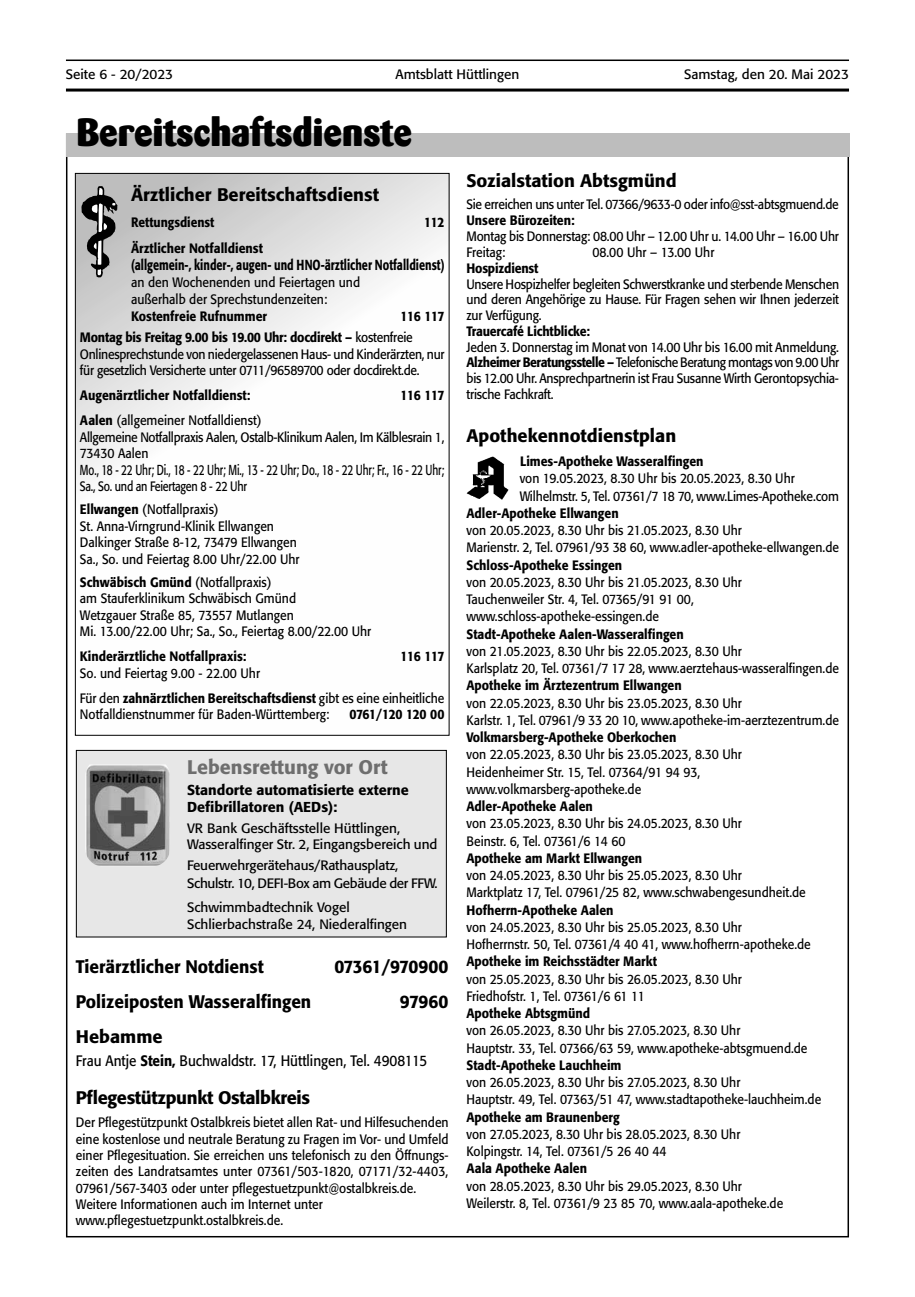
<style>
.page{position:relative;width:915px;height:1297px;background:#fff}
.page>*{position:absolute;margin:0;border:0;box-sizing:border-box;transform-origin:0 0}
.t1{font:800 39px "Barmeno";color:#000}
.t2{font:500 19.5px "Formata";color:#6e6e6e}
.t3{font:500 18px "Formata";color:#000}
.t4{font:500 18px "Formata";color:#000;scale:.95 1}
.t5{font:500 18px "Formata";letter-spacing:-.02em;color:#000}
.t6{font:500 18px "Formata";letter-spacing:-.04em;color:#000;scale:.95 1}
.t7{font:15px "Formata";color:#000;scale:.9 1}
.t8{font:500 14.4px "Formata";color:#000;scale:.75 1}
.t9{font:14.25px "Formata";letter-spacing:-.005em;color:#000;scale:.71 1}
.t10{font:500 14.25px/16.8px "Formata";color:#000}
.t11{font:13.5px/17.2px "Formata";color:#000;scale:.9 1}
.t12{font:500 13.5px "Formata";color:#000;scale:.9 1}
.t13{font:13.5px/17.5px "Formata";color:#000}
.t14{font:13.5px/16.5px "Formata";letter-spacing:-.02em;color:#000;scale:.9 1}
.t15{font:13.5px/16.5px "Formata";letter-spacing:-.025em;color:#000;scale:.9 1}
.t16{font:500 13.5px/21.3px "Formata";letter-spacing:-.02em;color:#000;scale:.9 1}
.t17{font:13.5px/23px "Formata";letter-spacing:-.025em;color:#000;scale:.8 1}
.t18{font:500 13.5px "Formata";color:#000;scale:.88 1}
.t19{font:500 13.5px "Formata";letter-spacing:-.04em;color:#000;scale:.9 1}
.s1{font-weight:400}
.s2{font-weight:500}
.s3{font-size:13.5px}
</style>
<div class="page">
<hr style="left:66px;top:60px;width:782px;height:1px;background:#000">
<hr style="left:66px;top:89px;width:782px;height:3px;background:#000">
<svg style="left:77px;top:175px;width:370px;height:306px"></svg>
<div style="left:76px;top:750px;width:370px;height:187px;background:#e7e7e7"></div>
<img style="left:85px;top:764px;width:85px;height:102px">
<div style="left:76px;top:750px;width:370px;height:187px;border:1px solid #000"></div>
<img style="left:466px;top:457px;width:42px;height:43px">
<svg style="left:81px;top:186px;width:36px;height:92px;background:#7e7e7e"></svg>
<div style="left:66px;top:134px;width:782px;height:23px;background:#bdbdbd"></div>
<p class="t13" style="left:66px;top:66px;width:108px">Seite 6 - 20/2023</p>
<p class="t13" style="left:395px;top:66px;width:125px">Amtsblatt Hüttlingen</p>
<p class="t13" style="left:683px;top:66px;width:166px">Samstag, den 20. Mai 2023</p>
<h1 class="t1" style="left:76px;top:108px;width:337px">Bereitschaftsdienste</h1>
<h3 class="t3" style="left:131px;top:184px;width:249px">Ärztlicher Bereitschaftsdienst</h3>
<p class="t18" style="left:131px;top:214px;width:96px">Rettungsdienst</p>
<p class="t12" style="left:424px;top:214px;width:24px">112</p>
<p class="t12" style="left:131px;top:240px;width:148px">Ärztlicher Notfalldienst</p>
<p class="t8" style="left:131px;top:256px;width:419px">(allgemein-, kinder-, augen- und HNO-ärztlicher Notfalldienst)</p>
<p class="t11" style="left:131px;top:274px;width:256px">an den Wochenenden und Feiertagen und außerhalb der Sprechstundenzeiten:</p>
<p class="t12" style="left:131px;top:308px;width:153px">Kostenfreie Rufnummer</p>
<p class="t16" style="left:80px;top:306px;width:406px;text-indent:320px">116 117<br>Montag bis Freitag 9.00 bis 19.00 Uhr: docdirekt – <span class="s1">kostenfreie</span></p>
<p class="t14" style="left:80px;top:346px;width:406px">Onlinesprechstunde von niedergelassenen Haus- und Kinderärzten, nur für gesetzlich Versicherte unter 0711/96589700 oder docdirekt.de.</p>
<p class="t12" style="left:80px;top:387px;width:191px">Augenärztlicher Notfalldienst:</p>
<p class="t12" style="left:400px;top:387px;width:50px">116 117</p>
<p class="t15" style="left:80px;top:412px;width:406px"><span class="s2">Aalen</span> (allgemeiner Notfalldienst)<br>Allgemeine Notfallpraxis Aalen, Ostalb-Klinikum Aalen, Im Kälblesrain 1,<br>73430 Aalen</p>
<p class="t9" style="left:80px;top:461px;width:514px">Mo., 18 - 22 Uhr; Di., 18 - 22 Uhr; Mi., 13 - 22 Uhr; Do., 18 - 22 Uhr; Fr., 16 - 22 Uhr<span class="s3">;</span></p>
<p class="t17" style="left:80px;top:475px;width:210px">Sa., So. und an Feiertagen 8 - 22 Uhr<br><span class="s2">Ellwangen</span> (Notfallpraxis)</p>
<p class="t11" style="left:80px;top:518px;width:245px;line-height:16.5px">St. Anna-Virngrund-Klinik Ellwangen<br>Dalkinger Straße 8-12, 73479 Ellwangen<br>Sa., So. und Feiertag 8.00 Uhr/22.00 Uhr</p>
<p class="t11" style="left:80px;top:574px;width:325px;line-height:16.5px"><span class="s2">Schwäbisch Gmünd</span> (Notfallpraxis)<br>am Stauferklinikum Schwäbisch Gmünd<br>Wetzgauer Straße 85, 73557 Mutlangen<br>Mi. 13.00/22.00 Uhr; Sa., So., Feiertag 8.00/22.00 Uhr</p>
<p class="t12" style="left:80px;top:648px;width:186px">Kinderärztliche Notfallpraxis:</p>
<p class="t12" style="left:400px;top:648px;width:50px">116 117</p>
<p class="t11" style="left:80px;top:660px;width:406px;line-height:25px">So. und Feiertag 9.00 - 22.00 Uhr<br>Für den <span class="s2">zahnärztlichen Bereitschaftsdienst</span> gibt es eine einheitliche</p>
<p class="t11" style="left:80px;top:706px;width:279px">Notfalldienstnummer für Baden-Württemberg:</p>
<p class="t19" style="left:349px;top:706px;width:107px">0761/120 120 00</p>
<h2 class="t2" style="left:187px;top:755px;width:202px">Lebensrettung vor Ort</h2>
<p class="t10" style="left:187px;top:781px;width:223px">Standorte automatisierte externe<br>Defibrillatoren (AEDs):</p>
<p class="t13" style="left:187px;top:820px;width:252px;line-height:16.5px">VR Bank Geschäftsstelle Hüttlingen,<br>Wasseralfinger Str. 2, Eingangsbereich und</p>
<p class="t13" style="left:187px;top:856px;width:252px">Feuerwehrgerätehaus/Rathausplatz,<br>Schulstr. 10, DEFI-Box am Gebäude der FFW.</p>
<p class="t13" style="left:187px;top:898px;width:221px">Schwimmbadtechnik Vogel<br>Schlierbachstraße 24, Niederalfingen</p>
<h3 class="t4" style="left:76px;top:956px;width:199px">Tierärztlicher Notdienst</h3>
<h3 class="t6" style="left:334px;top:956px;width:122px">07361/970900</h3>
<h3 class="t4" style="left:76px;top:990px;width:249px">Polizeiposten Wasseralfingen</h3>
<h3 class="t4" style="left:400px;top:990px;width:53px">97960</h3>
<h3 class="t3" style="left:76px;top:1026px;width:88px">Hebamme</h3>
<p class="t7" style="left:76px;top:1051px;width:392px">Frau Antje <span class="s2">Stein,</span> Buchwaldstr. 17, Hüttlingen, Tel. 4908115</p>
<h3 class="t5" style="left:76px;top:1086px;width:235px">Pflegestützpunkt Ostalbkreis</h3>
<p class="t11" style="left:76px;top:1114px;width:415px;line-height:16.4px">Der Pflegestützpunkt Ostalbkreis bietet allen Rat- und Hilfesuchenden eine kostenlose und neutrale Beratung zu Fragen im Vor- und Umfeld einer Pflegesituation. Sie erreichen uns telefonisch zu den Öffnungs&shy;zeiten des Landratsamtes unter 07361/503-1820, 07171/32-4403, 07961/567-3403 oder unter pflegestuetzpunkt@ostalbkreis.de.<br>Weitere Informationen auch im Internet unter www.pflegestuetzpunkt.ostalbkreis.de.</p>
<h3 class="t3" style="left:466px;top:170px;width:211px">Sozialstation Abtsgmünd</h3>
<p class="t14" style="left:466px;top:195px;width:415px">Sie erreichen uns unter Tel. 07366/9633-0 oder info@sst-abtsgmuend.de</p>
<p class="t12" style="left:466px;top:212px;width:122px">Unsere Bürozeiten:</p>
<p class="t11" style="left:466px;top:229px;width:415px;line-height:15.8px">Montag bis Donnerstag: 08.00 Uhr – 12.00 Uhr u. 14.00 Uhr – 16.00 Uhr<br>Freitag:</p>
<p class="t11" style="left:592px;top:244px;width:137px">08.00 Uhr – 13.00 Uhr</p>
<p class="t12" style="left:466px;top:260px;width:81px">Hospizdienst</p>
<p class="t11" style="left:466px;top:276px;width:415px;line-height:15.8px;text-align:justify">Unsere Hospizhelfer begleiten Schwerstkranke und sterbende Menschen und deren Angehörige zu Hause. Für Fragen sehen wir Ihnen jederzeit zur Verfügung.</p>
<p class="t12" style="left:466px;top:323px;width:139px">Trauercafé Lichtblicke:</p>
<p class="t11" style="left:466px;top:339px;width:415px;line-height:15.8px;text-align:justify">Jeden 3. Donnerstag im Monat von 14.00 Uhr bis 16.00 mit Anmeldung.<br><span class="s2">Alzheimer Beratungsstelle –</span> Telefonische Beratung montags von 9.00 Uhr bis 12.00 Uhr. Ansprechpartnerin ist Frau Susanne Wirth Gerontopsychia&shy;trische Fachkraft.</p>
<h3 class="t3" style="left:466px;top:425px;width:211px">Apothekennotdienstplan</h3>
<p class="t12" style="left:520px;top:453px;width:205px">Limes-Apotheke Wasseralfingen</p>
<p class="t11" style="left:519px;top:470px;width:356px">von 19.05.2023, 8.30 Uhr bis 20.05.2023, 8.30 Uhr<br>Wilhelmstr. 5, Tel. 07361/7 18 70, www.Limes-Apotheke.com</p>
<p class="t12" style="left:466px;top:505px;width:170px">Adler-Apotheke Ellwangen</p>
<p class="t11" style="left:466px;top:522px;width:415px">von 20.05.2023, 8.30 Uhr bis 21.05.2023, 8.30 Uhr<br>Marienstr. 2, Tel. 07961/93 38 60, www.adler-apotheke-ellwangen.de</p>
<p class="t12" style="left:466px;top:556px;width:174px">Schloss-Apotheke Essingen</p>
<p class="t11" style="left:466px;top:573px;width:307px">von 20.05.2023, 8.30 Uhr bis 21.05.2023, 8.30 Uhr<br>Tauchenweiler Str. 4, Tel. 07365/91 91 00, www.schloss-apotheke-essingen.de</p>
<p class="t12" style="left:466px;top:625px;width:243px">Stadt-Apotheke Aalen-Wasseralfingen</p>
<p class="t11" style="left:466px;top:642px;width:415px">von 21.05.2023, 8.30 Uhr bis 22.05.2023, 8.30 Uhr<br>Karlsplatz 20, Tel. 07361/7 17 28, www.aerztehaus-wasseralfingen.de</p>
<p class="t12" style="left:466px;top:677px;width:241px">Apotheke im Ärztezentrum Ellwangen</p>
<p class="t11" style="left:466px;top:694px;width:415px">von 22.05.2023, 8.30 Uhr bis 23.05.2023, 8.30 Uhr<br>Karlstr. 1, Tel. 07961/9 33 20 10, www.apotheke-im-aerztezentrum.de</p>
<p class="t12" style="left:466px;top:729px;width:235px">Volkmarsberg-Apotheke Oberkochen</p>
<p class="t11" style="left:466px;top:746px;width:307px">von 22.05.2023, 8.30 Uhr bis 23.05.2023, 8.30 Uhr<br>Heidenheimer Str. 15, Tel. 07364/91 94 93, www.volkmarsberg-apotheke.de</p>
<p class="t12" style="left:466px;top:798px;width:142px">Adler-Apotheke Aalen</p>
<p class="t11" style="left:466px;top:815px;width:307px">von 23.05.2023, 8.30 Uhr bis 24.05.2023, 8.30 Uhr<br>Beinstr. 6, Tel. 07361/6 14 60</p>
<p class="t12" style="left:466px;top:850px;width:197px">Apotheke am Markt Ellwangen</p>
<p class="t11" style="left:466px;top:867px;width:378px">von 24.05.2023, 8.30 Uhr bis 25.05.2023, 8.30 Uhr<br>Marktplatz 17, Tel. 07961/25 82, www.schwabengesundheit.de</p>
<p class="t12" style="left:466px;top:901px;width:165px">Hofherrn-Apotheke Aalen</p>
<p class="t11" style="left:466px;top:918px;width:384px">von 24.05.2023, 8.30 Uhr bis 25.05.2023, 8.30 Uhr<br>Hofherrnstr. 50, Tel. 07361/4 40 41, www.hofherrn-apotheke.de</p>
<p class="t12" style="left:466px;top:953px;width:213px">Apotheke im Reichsstädter Markt</p>
<p class="t11" style="left:466px;top:970px;width:307px">von 25.05.2023, 8.30 Uhr bis 26.05.2023, 8.30 Uhr<br>Friedhofstr. 1, Tel. 07361/6 61 11</p>
<p class="t12" style="left:466px;top:1005px;width:139px">Apotheke Abtsgmünd</p>
<p class="t11" style="left:466px;top:1022px;width:380px">von 26.05.2023, 8.30 Uhr bis 27.05.2023, 8.30 Uhr<br>Hauptstr. 33, Tel. 07366/63 59, www.apotheke-abtsgmuend.de</p>
<p class="t12" style="left:466px;top:1057px;width:174px">Stadt-Apotheke Lauchheim</p>
<p class="t11" style="left:466px;top:1074px;width:395px">von 26.05.2023, 8.30 Uhr bis 27.05.2023, 8.30 Uhr<br>Hauptstr. 49, Tel. 07363/51 47, www.stadtapotheke-lauchheim.de</p>
<p class="t12" style="left:466px;top:1109px;width:172px">Apotheke am Braunenberg</p>
<p class="t11" style="left:466px;top:1125px;width:306px">von 27.05.2023, 8.30 Uhr bis 28.05.2023, 8.30 Uhr<br>Kolpingstr. 14, Tel. 07361/5 26 40 44</p>
<p class="t12" style="left:466px;top:1160px;width:135px">Aala Apotheke Aalen</p>
<p class="t11" style="left:466px;top:1177px;width:353px">von 28.05.2023, 8.30 Uhr bis 29.05.2023, 8.30 Uhr<br>Weilerstr. 8, Tel. 07361/9 23 85 70, www.aala-apotheke.de</p>
</div>
